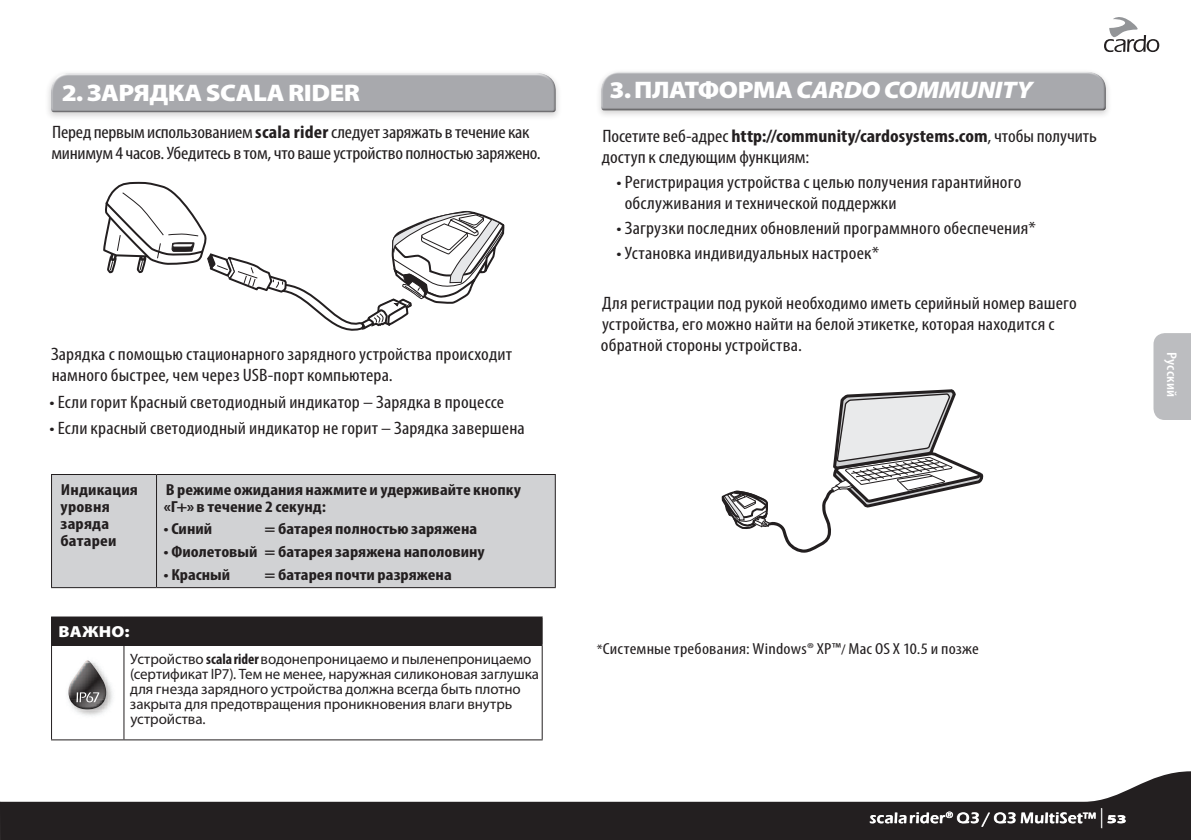
<style>
.page{position:relative;width:1191px;height:840px;background:#fff}
.page>*{position:absolute;margin:0;border:0;box-sizing:border-box;transform-origin:0 0}
.t1{font:italic 900 24px "Myriad Pro";letter-spacing:-.02em;color:#fff;scale:1.1 1}
.t2{font:900 24px "Myriad Pro";letter-spacing:-.02em;color:#fff;scale:1.1 1}
.t3{font:condensed 18px/21px "Myriad Pro";letter-spacing:.005em;color:#231f20;scale:1.11 1}
.t4{font:700 condensed 16px/17px "Myriad Pro";color:#231f20;scale:1.15 1}
.t5{font:condensed 16px "Myriad Pro";letter-spacing:.01em;color:#231f20;scale:1.15 1}
.t6{font:900 16px "Myriad Pro";letter-spacing:.015em;color:#fff;scale:1.11 1}
.t7{font:15px/15px "Myriad Pro";letter-spacing:-.01em;color:#231f20}
.t8{font:700 15px "Eras Book ITC";letter-spacing:.015em;color:#fff}
.t9{font:600 condensed 14px "Myriad Pro";letter-spacing:.02em;color:#fff;scale:1.15 1}
.s1{font-weight:700}
.s2{font-weight:700;font-stretch:condensed}
.s3{font-style:normal}
.s4{font-size:14px}
.s5{font-family:"Myriad Pro";font-weight:300;font-stretch:condensed;font-size:20px}
.s6{font-family:"Myriad Pro";font-weight:900;font-size:12px}
</style>
<div class="page">
<svg style="left:1104px;top:17px;width:55px;height:35px"></svg>
<svg style="left:0;top:771px;width:1191px;height:68px;fill:#231f20"></svg>
<div style="left:1153px;top:333px;width:38px;height:87px;background:#bcbdc0"></div>
<div style="left:45px;top:69px;width:517px;height:52px;background:#231f20;opacity:.2"></div>
<svg style="left:50px;top:70px;width:506px;height:5px"></svg>
<svg style="left:50px;top:75px;width:508px;height:39px;background:#a9aaad"></svg>
<svg style="left:103px;top:181px;width:402px;height:150px"></svg>
<div style="left:52px;top:474px;width:503px;height:112px;background:#d1d2d4"></div>
<hr style="left:51px;top:473px;width:105px;height:1px;background:#231f20">
<hr style="left:51px;top:474px;width:1px;height:112px;background:#231f20">
<hr style="left:156px;top:473px;width:400px;height:1px;background:#231f20">
<hr style="left:156px;top:474px;width:1px;height:112px;background:#231f20">
<hr style="left:555px;top:474px;width:1px;height:112px;background:#231f20">
<hr style="left:51px;top:586px;width:105px;height:1px;background:#231f20">
<hr style="left:156px;top:586px;width:400px;height:1px;background:#231f20">
<div style="left:52px;top:616px;width:490px;height:28px;background:#231f20"></div>
<svg style="left:51px;top:617px;width:1px;height:27px"></svg>
<hr style="left:51px;top:616px;width:73px;height:1px;background:#231f20">
<hr style="left:51px;top:645px;width:1px;height:94px;background:#231f20">
<hr style="left:51px;top:644px;width:73px;height:1px;background:#231f20">
<hr style="left:51px;top:739px;width:73px;height:1px;background:#231f20">
<hr style="left:123px;top:645px;width:1px;height:94px;background:#231f20">
<hr style="left:541px;top:645px;width:1px;height:94px;background:#231f20">
<hr style="left:124px;top:644px;width:418px;height:1px;background:#231f20">
<hr style="left:124px;top:739px;width:418px;height:1px;background:#231f20">
<img style="left:75px;top:683px;width:38px;height:33px">
<img style="left:68px;top:661px;width:41px;height:49px">
<img style="left:70px;top:699px;width:35px;height:10px">
<img style="left:68px;top:662px;width:38px;height:37px">
<svg style="left:76px;top:692px;width:23px;height:10px"></svg>
<div style="left:595px;top:68px;width:517px;height:51px;background:#231f20;opacity:.2"></div>
<svg style="left:600px;top:69px;width:506px;height:5px"></svg>
<svg style="left:600px;top:74px;width:507px;height:37px;background:#a6a7ab"></svg>
<svg style="left:721px;top:390px;width:263px;height:163px"></svg>
<svg style="left:1101px;top:807px;width:24px;height:20px"></svg>
<svg style="left:870px;top:811px;width:225px;height:15px;background:#5b5859"></svg>
<h1 class="t2" style="left:62px;top:77px;width:272px">2. ЗАРЯДКА SCALA RIDER</h1>
<p class="t3" style="left:51px;top:122px;width:442px">Перед первым использованием <span class="s1">scala rider</span> следует заряжать в течение как минимум 4 часов. Убедитесь в том, что ваше устройство полностью заряжено.</p>
<p class="t3" style="left:51px;top:343px;width:417px">Зарядка с помощью стационарного зарядного устройства происходит намного быстрее, чем через USB-порт компьютера.</p>
<p class="t3" style="left:49px;top:390px;width:411px">• Если горит Красный светодиодный индикатор – Зарядка в процессе</p>
<p class="t3" style="left:49px;top:417px;width:430px">• Если красный светодиодный индикатор не горит – Зарядка завершена</p>
<p class="t4" style="left:60px;top:480px;width:69px">Индикация уровня заряда батареи</p>
<p class="t4" style="left:164px;top:480px;width:312px">В режиме ожидания нажмите и удерживайте кнопку «Г+» в течение 2 секунд:</p>
<p class="t4" style="left:164px;top:519px;width:44px">• Синий</p>
<p class="t4" style="left:264px;top:519px;width:186px">= батарея полностью заряжена</p>
<p class="t4" style="left:164px;top:542px;width:281px">• Фиолетовый = батарея заряжена наполовину</p>
<p class="t4" style="left:164px;top:565px;width:59px">• Красный</p>
<p class="t4" style="left:264px;top:565px;width:164px">= батарея почти разряжена</p>
<p class="t6" style="left:58px;top:620px;width:66px">ВАЖНО:</p>
<p class="t7" style="left:130px;top:651px;width:411px">Устройство <span class="s2">scala rider</span> водонепроницаемо и пыленепроницаемо (сертификат IP7). Тем не менее, наружная силиконовая заглушка для гнезда зарядного устройства должна всегда быть плотно закрыта для предотвращения проникновения влаги внутрь устройства.</p>
<h1 class="t1" style="left:609px;top:74px;width:386px"><span class="s3">3. ПЛАТФОРМА</span> CARDO COMMUNITY</h1>
<p class="t3" style="left:602px;top:125px;width:448px">Посетите веб-адрес <span class="s1">http://community/cardosystems.com</span>, чтобы получить доступ к следующим функциям:</p>
<p class="t3" style="left:625px;top:171px;width:359px;text-indent:-8px">• Регистрирация устройства с целью получения гарантийного обслуживания и технической поддержки</p>
<p class="t3" style="left:616px;top:217px;width:379px">• Загрузки последних обновлений программного обеспечения*</p>
<p class="t3" style="left:616px;top:242px;width:238px">• Установка индивидуальных настроек*</p>
<p class="t3" style="left:601px;top:292px;width:430px">Для регистрации под рукой необходимо иметь серийный номер вашего устройства, его можно найти на белой этикетке, которая находится с обратной стороны устройства.</p>
<p class="t9" style="left:1180px;top:351px;width:41px;rotate:90deg">Русский</p>
<p class="t5" style="left:597px;top:638px;width:334px"><span class="s4">*</span>Системные требования: Windows® XP™<span class="s4">/</span> Mac OS X 10.5 и позже</p>
<p class="t8" style="left:945px;top:808px;width:183px"><sup>®</sup> Q3 / Q3 MultiSet™ <span class="s5">|</span> <span class="s6">53</span></p>
<p class="t8" style="left:869px;top:808px;width:229px">scala rider <sup>®</sup> Q3 / Q3 MultiSet</p>
<p class="t8" style="left:883px;top:808px;width:77px">sc la rider</p>
</div>
